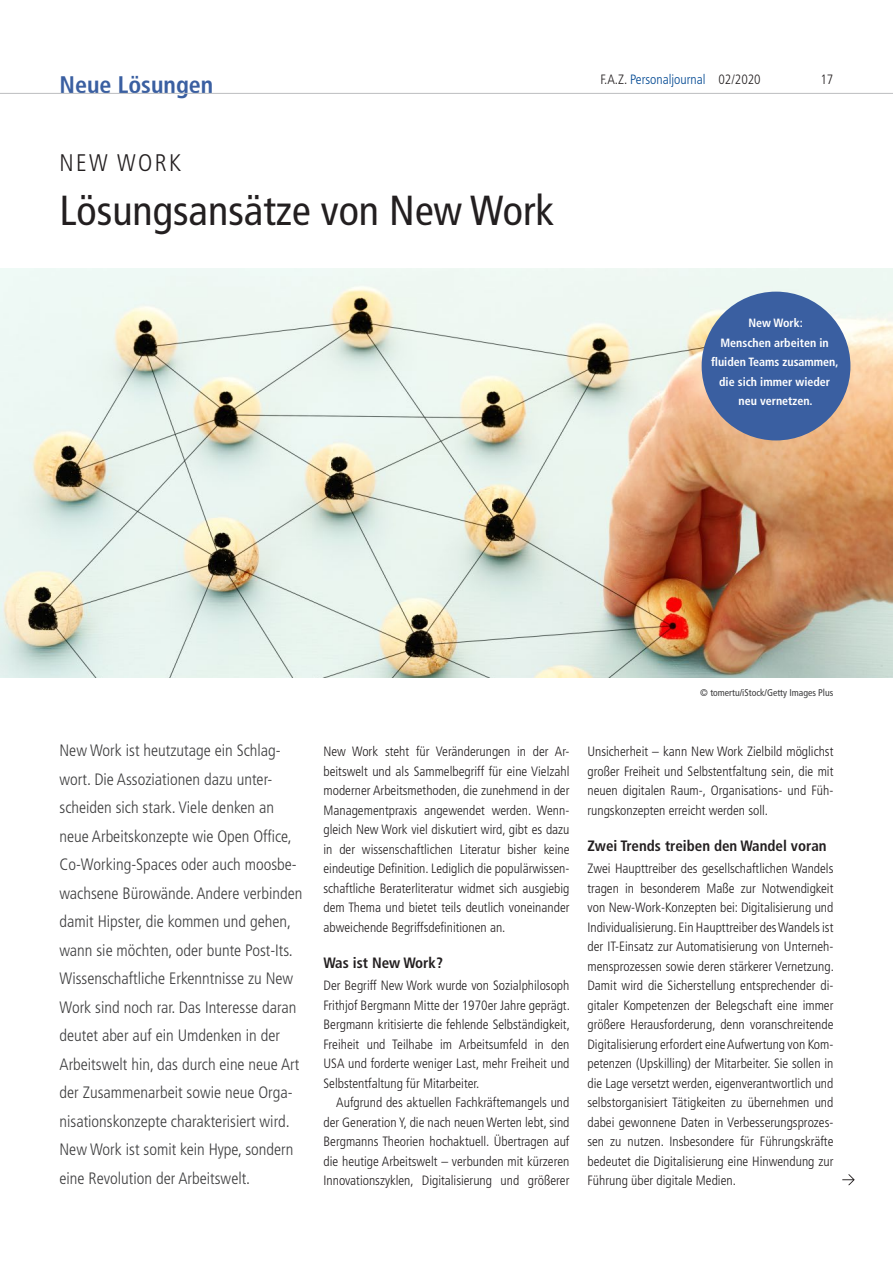
<style>
.page{position:relative;width:893px;height:1263px;background:#fff}
.page>*{position:absolute;margin:0;border:0;box-sizing:border-box;transform-origin:0 0}
.t1{font:condensed 42px "Frutiger LT Std";color:#231f20}
.t2{font:700 condensed 24px "Frutiger LT Std";color:#3a5fa1}
.t3{font:300 condensed 24px "Frutiger LT Std";letter-spacing:.1em;color:#231f20}
.t4{font:300 condensed 16.5px/28.5px "Frutiger LT Std";color:#3e3e3f}
.t5{font:700 condensed 15px "Frutiger LT Std";color:#231f20}
.t6{font:300 condensed 13.5px/19.5px "Frutiger LT Std";color:#231f20;text-align:justify}
.t7{font:300 condensed 13.5px "Frutiger LT Std";color:#014892}
.t8{font:700 condensed 12px/19.5px "Frutiger LT Std";color:#fff;text-align:center}
.t9{font:condensed 9.75px "Frutiger LT Std";color:#3e3e3f}
.s1{color:#231f20}
</style>
<div class="page">
<svg style="left:842px;top:1174px;width:13px;height:11px"></svg>
<img style="left:0;top:268px;width:893px;height:409px">
<div style="left:702px;top:292px;width:148px;height:148px;background:#3a5fa1;border-radius:50%"></div>
<hr style="left:0;top:93px;width:893px;height:1px;background:#bcbdc0">
<h2 class="t2" style="left:60px;top:70px;width:155px">Neue Lösungen</h2>
<h2 class="t3" style="left:60px;top:149px;width:123px">NEW WORK</h2>
<h1 class="t1" style="left:60px;top:185px;width:496px">Lösungsansätze von New Work</h1>
<p class="t7" style="left:600px;top:72px;width:162px"><span class="s1">F.A.Z.</span> Personaljournal <span class="s1">02/2020</span></p>
<p class="t6" style="left:820px;top:70px;width:14px">17</p>
<p class="t8" style="left:711px;top:313px;width:129px">New Work:<br>Menschen arbeiten in fluiden Teams zusammen, die sich immer wieder neu vernetzen.</p>
<p class="t9" style="left:700px;top:687px;width:135px">© tomertu/iStock/Getty Images Plus</p>
<p class="t4" style="left:60px;top:736px;width:244px">New Work ist heutzutage ein Schlag&shy;wort. Die Assoziationen dazu unter&shy;scheiden sich stark. Viele denken an neue Arbeitskonzepte wie Open Office, Co-Working-Spaces oder auch moosbe&shy;wachsene Bürowände. Andere verbinden damit Hipster, die kommen und gehen, wann sie möchten, oder bunte Post-Its.<br>Wissenschaftliche Erkenntnisse zu New Work sind noch rar. Das Interesse daran deutet aber auf ein Umdenken in der Arbeitswelt hin, das durch eine neue Art der Zusammenarbeit sowie neue Orga&shy;nisationskonzepte charakterisiert wird.<br>New Work ist somit kein Hype, sondern eine Revolution der Arbeitswelt.</p>
<p class="t6" style="left:323px;top:742px;width:247px">New Work steht für Veränderungen in der Ar&shy;beitswelt und als Sammelbegriff für eine Vielzahl moderner Arbeitsmethoden, die zunehmend in der Managementpraxis angewendet werden. Wenn&shy;gleich New Work viel diskutiert wird, gibt es dazu in der wissenschaftlichen Literatur bisher keine eindeutige Definition. Lediglich die populärwissen&shy;schaftliche Beraterliteratur widmet sich ausgiebig dem Thema und bietet teils deutlich voneinander abweichende Begriffsdefinitionen an.</p>
<p class="t5" style="left:323px;top:953px;width:121px">Was ist New Work?</p>
<p class="t6" style="left:323px;top:976px;width:248px">Der Begriff New Work wurde von Sozialphilosoph Frithjof Bergmann Mitte der 1970er Jahre geprägt.<br>Bergmann kritisierte die fehlende Selbständigkeit, Freiheit und Teilhabe im Arbeitsumfeld in den USA und forderte weniger Last, mehr Freiheit und Selbstentfaltung für Mitarbeiter.</p>
<p class="t6" style="left:323px;top:1093px;width:247px;text-indent:13px">Aufgrund des aktuellen Fachkräftemangels und der Generation Y, die nach neuen Werten lebt, sind Bergmanns Theorien hochaktuell. Übertragen auf die heutige Arbeitswelt – verbunden mit kürzeren Innovationszyklen, Digitalisierung und größerer</p>
<p class="t6" style="left:587px;top:742px;width:247px">Unsicherheit – kann New Work Zielbild möglichst großer Freiheit und Selbstentfaltung sein, die mit neuen digitalen Raum-, Organisations- und Füh&shy;rungskonzepten erreicht werden soll.</p>
<p class="t5" style="left:587px;top:836px;width:241px">Zwei Trends treiben den Wandel voran</p>
<p class="t6" style="left:587px;top:859px;width:248px">Zwei Haupttreiber des gesellschaftlichen Wandels tragen in besonderem Maße zur Notwendigkeit von New-Work-Konzepten bei: Digitalisierung und Individualisierung. Ein Haupttreiber des Wandels ist der IT-Einsatz zur Automatisierung von Unterneh&shy;mensprozessen sowie deren stärkerer Vernetzung.<br>Damit wird die Sicherstellung entsprechender di&shy;gitaler Kompetenzen der Belegschaft eine immer größere Herausforderung, denn voranschreitende Digitalisierung erfordert eine Aufwertung von Kom&shy;petenzen (Upskilling) der Mitarbeiter. Sie sollen in die Lage versetzt werden, eigenverantwortlich und selbstorganisiert Tätigkeiten zu übernehmen und dabei gewonnene Daten in Verbesserungsprozes&shy;sen zu nutzen. Insbesondere für Führungskräfte bedeutet die Digitalisierung eine Hinwendung zur Führung über digitale Medien.</p>
</div>
